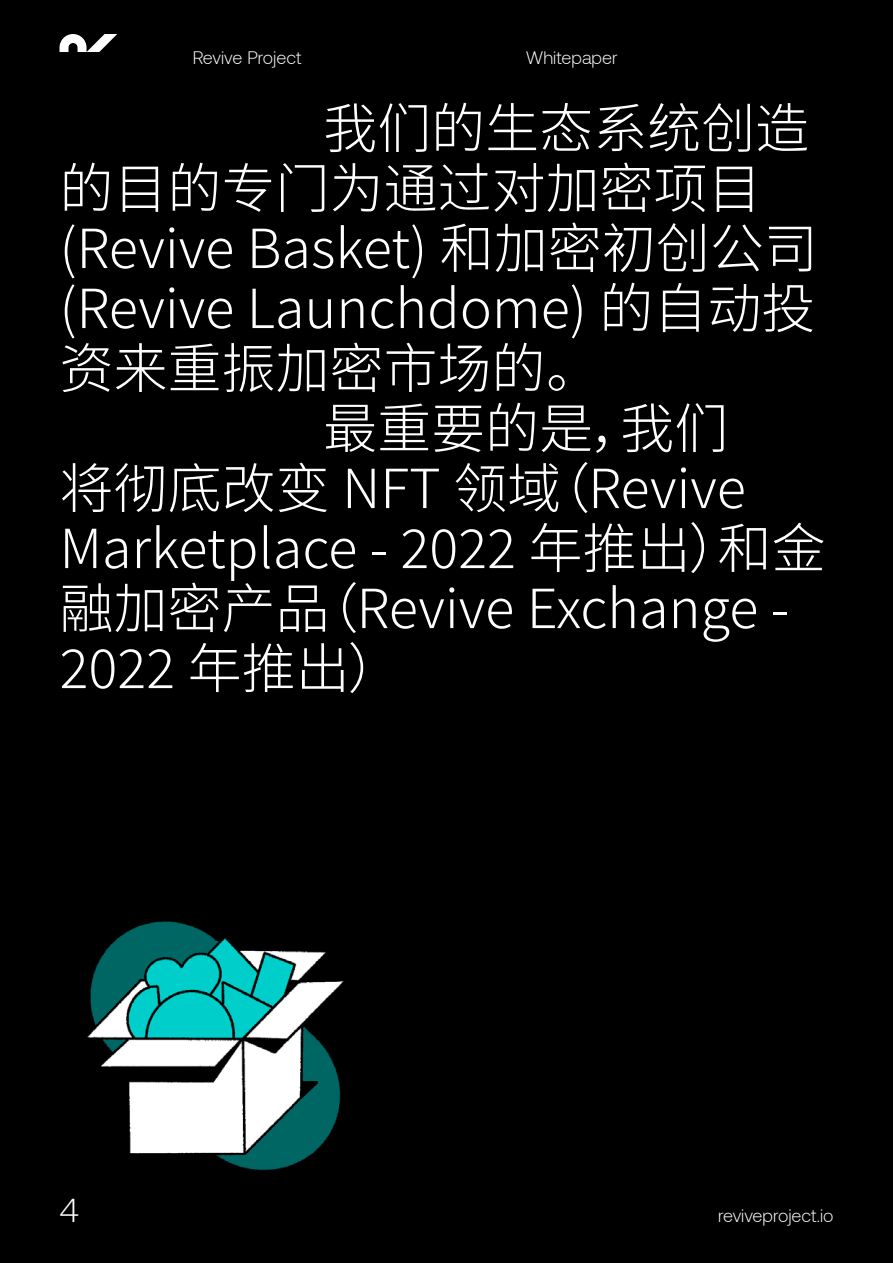
<style>
.page{position:relative;width:893px;height:1263px;background:#000}
.page>*{position:absolute;margin:0;border:0;box-sizing:border-box;transform-origin:0 0}
.Perex{font:300 54px/60px "Noto Sans SC";color:#fff}
.t1{font:300 33px "Aeonik";color:#fff}
.t2{font:300 18px "Aeonik";color:#fff}
</style>
<div class="page">
<svg style="left:60px;top:34px;width:57px;height:18px"></svg>
<img style="left:87px;top:921px;width:257px;height:250px">
<p class="t2" style="left:193px;top:48px;width:110px">Revive Project</p>
<p class="t2" style="left:526px;top:48px;width:93px">Whitepaper</p>
<p class="Perex" style="left:60px;top:99px;width:760px;text-indent:264px">我们的生态系统创造的目的专门为通过对加密项目(Revive Basket) 和加密初创公司(Revive Launchdome) 的自动投资来重振加密市场的。</p>
<p class="Perex" style="left:60px;top:399px;width:767px;text-indent:264px">最重要的是，我们<br>将彻底改变 NFT 领域（Revive<br>Marketplace - 2022 年推出）和金融加密产品（Revive Exchange -<br>2022 年推出）</p>
<p class="t1" style="left:60px;top:1192px;width:21px">4</p>
<p class="t2" style="left:718px;top:1206px;width:117px">reviveproject.io</p>
</div>
